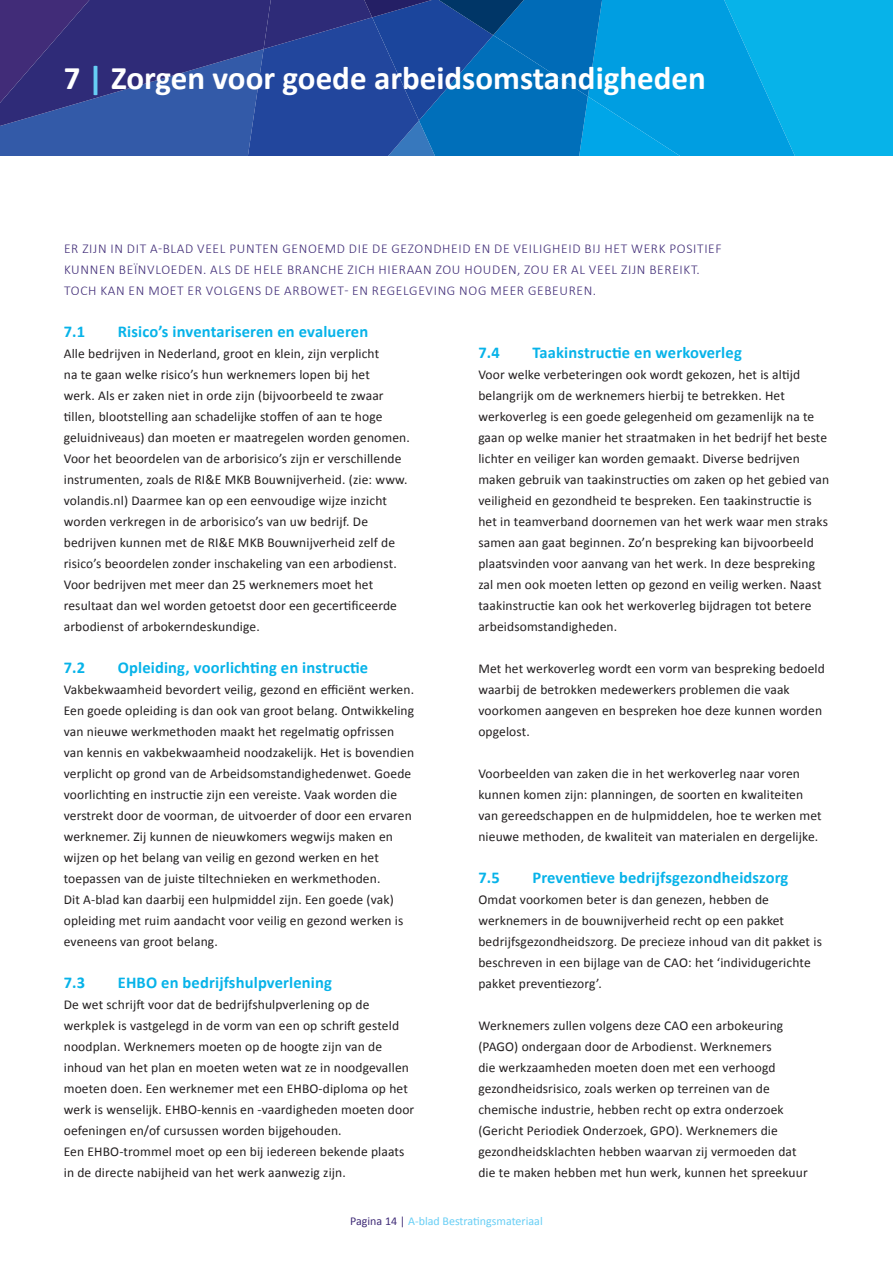
<style>
.page{position:relative;width:893px;height:1263px;background:#fff}
.page>*{position:absolute;margin:0;border:0;box-sizing:border-box;transform-origin:0 0}
.hoofdstuk{font:700 33px "Calibri";color:#fff}
.Paragraaf{font:700 16.5px "Calibri";letter-spacing:.01em;color:#07b3e9}
.platte_tekst{font:13.5px/21px "Calibri";letter-spacing:.01em;color:#231f20}
.intro{font:300 13.5px/21px "Calibri";letter-spacing:.05em;color:#402c77}
.t1{font:12px "Calibri";color:#67cef5}
.s1{color:#67cef5}
.s2{color:#402c77}
</style>
<div class="page">
<svg style="left:0;top:0;width:893px;height:155px;background:#176ab3"></svg>
<p class="hoofdstuk" style="left:64px;top:54px;width:643px">7 <span class="s1">|</span> Zorgen voor goede arbeidsomstandigheden</p>
<p class="intro" style="left:64px;top:238px;width:659px">ER ZIJN IN DIT A-BLAD VEEL PUNTEN GENOEMD DIE DE GEZONDHEID EN DE VEILIGHEID BIJ HET WERK POSITIEF<br>KUNNEN BEÏNVLOEDEN. ALS DE HELE BRANCHE ZICH HIERAAN ZOU HOUDEN, ZOU ER AL VEEL ZIJN BEREIKT.<br>TOCH KAN EN MOET ER VOLGENS DE ARBOWET- EN REGELGEVING NOG MEER GEBEUREN.</p>
<p class="Paragraaf" style="left:64px;top:320px;width:23px">7.1</p>
<p class="Paragraaf" style="left:118px;top:320px;width:252px">Risico’s inventariseren en evalueren</p>
<p class="platte_tekst" style="left:64px;top:342px;width:348px">Alle bedrijven in Nederland, groot en klein, zijn verplicht<br>na te gaan welke risico’s hun werknemers lopen bij het<br>werk. Als er zaken niet in orde zijn (bijvoorbeeld te zwaar tillen, blootstelling aan schadelijke stoffen of aan te hoge geluidniveaus) dan moeten er maatregelen worden genomen.<br>Voor het beoordelen van de arborisico’s zijn er verschillende instrumenten, zoals de RI&amp;E MKB Bouwnijverheid. (zie: www. volandis.nl) Daarmee kan op een eenvoudige wijze inzicht worden verkregen in de arborisico’s van uw bedrijf. De bedrijven kunnen met de RI&amp;E MKB Bouwnijverheid zelf de risico’s beoordelen zonder inschakeling van een arbodienst.<br>Voor bedrijven met meer dan 25 werknemers moet het resultaat dan wel worden getoetst door een gecertificeerde arbodienst of arbokerndeskundige.</p>
<p class="Paragraaf" style="left:64px;top:656px;width:23px">7.2</p>
<p class="Paragraaf" style="left:118px;top:656px;width:252px">Opleiding, voorlichting en instructie</p>
<p class="platte_tekst" style="left:64px;top:678px;width:352px">Vakbekwaamheid bevordert veilig, gezond en efficiënt werken.<br>Een goede opleiding is dan ook van groot belang. Ontwikkeling van nieuwe werkmethoden maakt het regelmatig opfrissen van kennis en vakbekwaamheid noodzakelijk. Het is bovendien verplicht op grond van de Arbeidsomstandighedenwet. Goede voorlichting en instructie zijn een vereiste. Vaak worden die verstrekt door de voorman, de uitvoerder of door een ervaren werknemer. Zij kunnen de nieuwkomers wegwijs maken en wijzen op het belang van veilig en gezond werken en het toepassen van de juiste tiltechnieken en werkmethoden.<br>Dit A-blad kan daarbij een hulpmiddel zijn. Een goede (vak) opleiding met ruim aandacht voor veilig en gezond werken is eveneens van groot belang.</p>
<p class="Paragraaf" style="left:64px;top:971px;width:23px">7.3</p>
<p class="Paragraaf" style="left:118px;top:971px;width:216px">EHBO en bedrijfshulpverlening</p>
<p class="platte_tekst" style="left:64px;top:993px;width:352px">De wet schrijft voor dat de bedrijfshulpverlening op de werkplek is vastgelegd in de vorm van een op schrift gesteld noodplan. Werknemers moeten op de hoogte zijn van de inhoud van het plan en moeten weten wat ze in noodgevallen moeten doen. Een werknemer met een EHBO-diploma op het werk is wenselijk. EHBO-kennis en -vaardigheden moeten door oefeningen en/of cursussen worden bijgehouden.</p>
<p class="platte_tekst" style="left:64px;top:1140px;width:342px">Een EHBO-trommel moet op een bij iedereen bekende plaats in de directe nabijheid van het werk aanwezig zijn.</p>
<p class="Paragraaf" style="left:478px;top:341px;width:23px">7.4</p>
<p class="Paragraaf" style="left:532px;top:341px;width:211px">Taakinstructie en werkoverleg</p>
<p class="platte_tekst" style="left:478px;top:363px;width:352px">Voor welke verbeteringen ook wordt gekozen, het is altijd belangrijk om de werknemers hierbij te betrekken. Het werkoverleg is een goede gelegenheid om gezamenlijk na te gaan op welke manier het straatmaken in het bedrijf het beste lichter en veiliger kan worden gemaakt. Diverse bedrijven maken gebruik van taakinstructies om zaken op het gebied van veiligheid en gezondheid te bespreken. Een taakinstructie is het in teamverband doornemen van het werk waar men straks samen aan gaat beginnen. Zo’n bespreking kan bijvoorbeeld plaatsvinden voor aanvang van het werk. In deze bespreking zal men ook moeten letten op gezond en veilig werken. Naast taakinstructie kan ook het werkoverleg bijdragen tot betere arbeidsomstandigheden.</p>
<p class="platte_tekst" style="left:478px;top:657px;width:348px">Met het werkoverleg wordt een vorm van bespreking bedoeld waarbij de betrokken medewerkers problemen die vaak voorkomen aangeven en bespreken hoe deze kunnen worden opgelost.</p>
<p class="platte_tekst" style="left:478px;top:762px;width:345px">Voorbeelden van zaken die in het werkoverleg naar voren kunnen komen zijn: planningen, de soorten en kwaliteiten van gereedschappen en de hulpmiddelen, hoe te werken met nieuwe methoden, de kwaliteit van materialen en dergelijke.</p>
<p class="Paragraaf" style="left:478px;top:866px;width:23px">7.5</p>
<p class="Paragraaf" style="left:532px;top:866px;width:257px">Preventieve bedrijfsgezondheidszorg</p>
<p class="platte_tekst" style="left:478px;top:888px;width:345px">Omdat voorkomen beter is dan genezen, hebben de werknemers in de bouwnijverheid recht op een pakket bedrijfsgezondheidszorg. De precieze inhoud van dit pakket is beschreven in een bijlage van de CAO: het ‘individugerichte pakket preventiezorg’.</p>
<p class="platte_tekst" style="left:478px;top:1014px;width:331px">Werknemers zullen volgens deze CAO een arbokeuring (PAGO) ondergaan door de Arbodienst. Werknemers<br>die werkzaamheden moeten doen met een verhoogd gezondheidsrisico, zoals werken op terreinen van de chemische industrie, hebben recht op extra onderzoek (Gericht Periodiek Onderzoek, GPO). Werknemers die gezondheidsklachten hebben waarvan zij vermoeden dat die te maken hebben met hun werk, kunnen het spreekuur</p>
<p class="t1" style="left:350px;top:1213px;width:194px"><span class="s2">Pagina 14 |</span> A-blad Bestratingsmateriaal</p>
</div>
